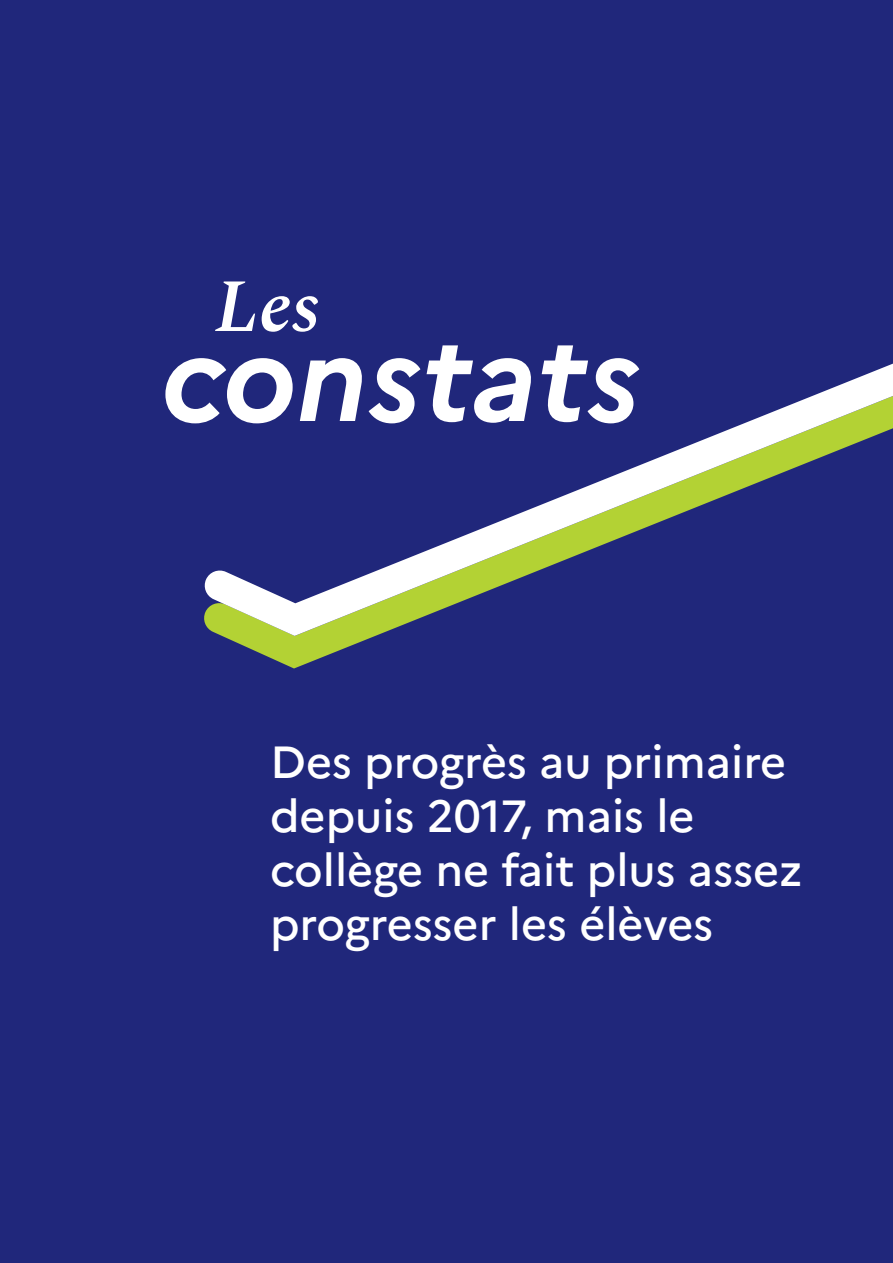
<style>
.page{position:relative;width:893px;height:1263px;background:#20277b}
.page>*{position:absolute;margin:0;border:0;box-sizing:border-box;transform-origin:0 0}
.t1{font:italic 700 120px "Marianne";color:#fff}
.t2{font:italic 600 75px "Spectral";color:#fff}
.t3{font:500 45px/54px "Marianne";color:#fff}
</style>
<div class="page">
<svg style="left:222px;top:636px;width:153px;height:32px"></svg>
<svg style="left:204px;top:364px;width:689px;height:272px"></svg>
<h2 class="t2" style="left:216px;top:252px;width:106px">Les</h2>
<h1 class="t1" style="left:162px;top:285px;width:480px">constats</h1>
<p class="t3" style="left:270px;top:731px;width:534px">Des progrès au primaire depuis 2017, mais le collège ne fait plus assez progresser les élèves</p>
</div>
